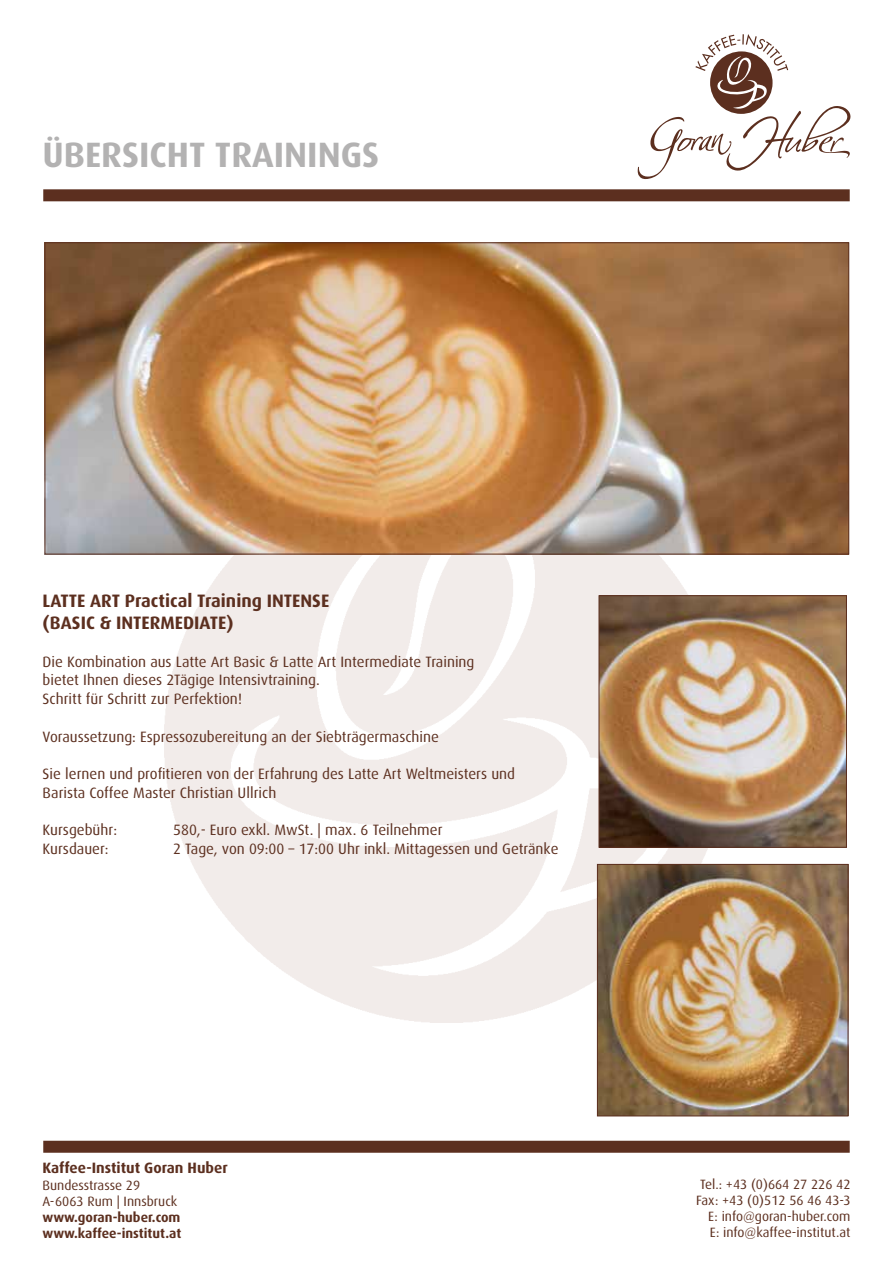
<style>
.page{position:relative;width:893px;height:1263px;background:#fff}
.page>*{position:absolute;margin:0;border:0;box-sizing:border-box;transform-origin:0 0}
.t1{font:700 35.25px "Dax";color:#b3b2b2}
.t2{font:700 18px/21.8px "Dax";color:#5c2f1f}
.t3{font:15px/18.8px "Dax";color:#5c2f1f}
.t4{font:700 15px "Dax";color:#5c2f1f}
.t5{font:13.5px/16.2px "Dax";color:#5c2f1f}
.t6{font:700 13.5px/16.2px "Dax";color:#5c2f1f}
</style>
<div class="page">
<svg style="left:638px;top:34px;width:212px;height:145px"></svg>
<div style="left:43px;top:1141px;width:807px;height:12px;background:#5c2f1f"></div>
<div style="left:43px;top:189px;width:807px;height:12px;background:#5c2f1f"></div>
<img style="left:165px;top:554px;width:563px;height:469px">
<img style="left:599px;top:866px;width:247px;height:248px">
<div style="left:597px;top:864px;width:251px;height:252px;border:1px solid #5c2f1f"></div>
<img style="left:601px;top:597px;width:244px;height:249px">
<div style="left:599px;top:595px;width:248px;height:253px;border:1px solid #5c2f1f"></div>
<img style="left:47px;top:244px;width:800px;height:308px">
<h1 class="t1" style="left:43px;top:135px;width:338px">ÜBERSICHT TRAININGS</h1>
<p class="t2" style="left:43px;top:590px;width:288px">LATTE ART Practical Training INTENSE (BASIC &amp; INTERMEDIATE)</p>
<p class="t3" style="left:43px;top:652px;width:433px">Die Kombination aus Latte Art Basic &amp; Latte Art Intermediate Training bietet Ihnen dieses 2Tägige Intensivtraining.<br>Schritt für Schritt zur Perfektion!</p>
<p class="t3" style="left:43px;top:727px;width:398px">Voraussetzung: Espressozubereitung an der Siebträgermaschine</p>
<p class="t3" style="left:43px;top:765px;width:474px">Sie lernen und profitieren von der Erfahrung des Latte Art Weltmeisters und<br>Barista Coffee Master Christian Ullrich</p>
<p class="t3" style="left:43px;top:821px;width:76px">Kursgebühr:</p>
<p class="t3" style="left:173px;top:821px;width:271px">580,- Euro exkl. MwSt. | max. 6 Teilnehmer</p>
<p class="t3" style="left:43px;top:840px;width:68px">Kursdauer:</p>
<p class="t3" style="left:173px;top:840px;width:387px">2 Tage, von 09:00 – 17:00 Uhr inkl. Mittagessen und Getränke</p>
<p class="t4" style="left:43px;top:1160px;width:187px">Kaffee-Institut Goran Huber</p>
<p class="t5" style="left:43px;top:1177px;width:136px">Bundesstrasse 29<br>A-6063 Rum | Innsbruck</p>
<p class="t6" style="left:43px;top:1209px;width:140px">www.goran-huber.com www.kaffee-institut.at</p>
<p class="t5" style="left:696px;top:1176px;width:156px;text-align:right">Tel.: +43 (0)664 27 226 42<br>Fax: +43 (0)512 56 46 43-3<br>E: info@goran-huber.com<br>E: info@kaffee-institut.at</p>
</div>
